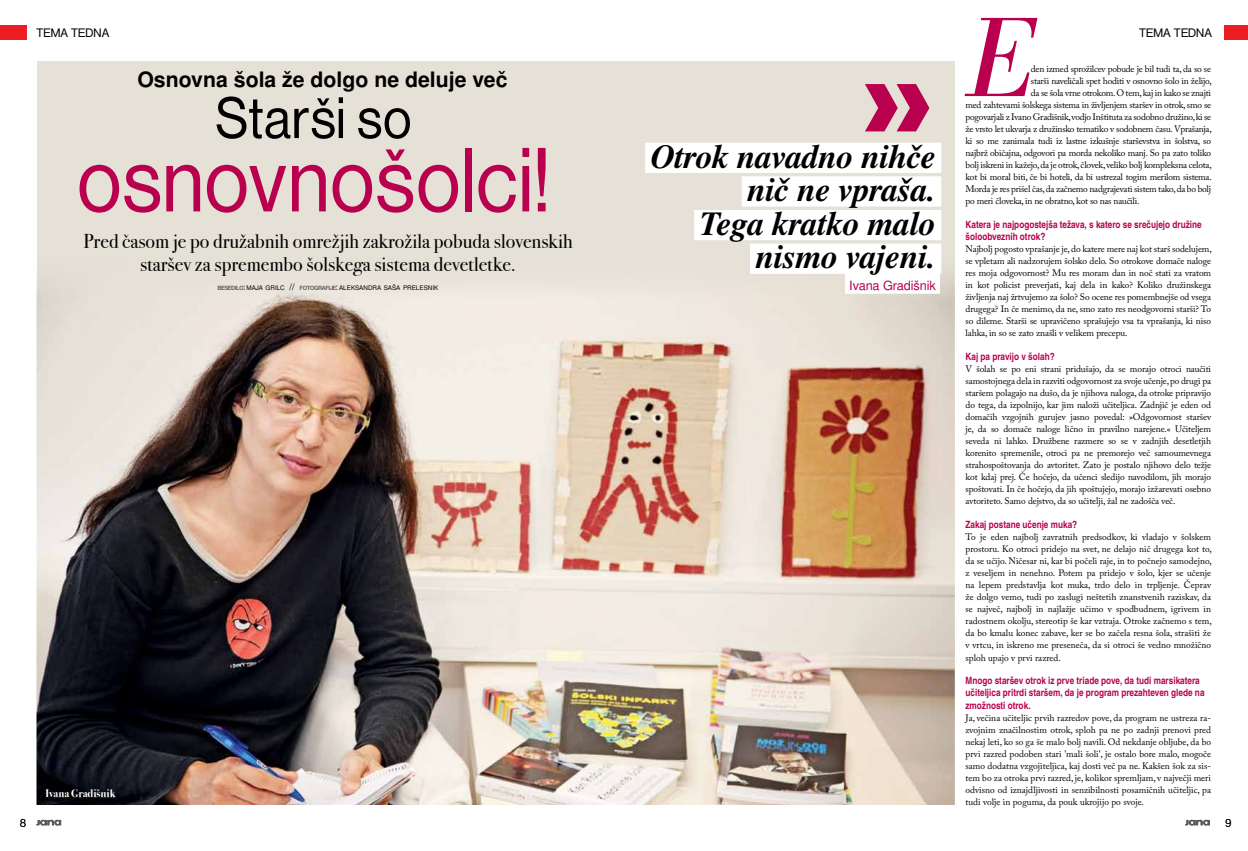
<style>
.page{position:relative;width:1248px;height:851px;background:#fff}
.page>*{position:absolute;margin:0;border:0;box-sizing:border-box;transform-origin:0 0}
.t1{font:italic 117.1px "Bodoni Ant TCE";color:#b9004e}
.t2{font:95.1px "Nimbus San PCE";letter-spacing:.04em;color:#b9004e;scale:.9 1}
.t3{font:61px "Nimbus San PCE";letter-spacing:.04em;color:#000;scale:.9 1}
.t4{font:italic 500 33.6px/33.6px "Nimbus Rom No 9 LCE";letter-spacing:-.01em;color:#000;text-align:right}
.t5{font:700 21.3px "Nimbus San LCE";color:#000}
.t6{font:20px/22.4px "Bodoni Svty Two ITCTT";color:#000;text-align:center}
.t7{font:12.8px "Nimbus San PCE";letter-spacing:.04em;color:#000}
.t8{font:12.8px "Nimbus San LCE";letter-spacing:-.01em;color:#b9004e}
.t9{font:12px "Nimbus San DCE Ligh";color:#000}
.t10{font:700 11px "Bodoni Svty Two ITCTT";color:#fff}
.t11{font:700 condensed 10px/12px "Nimbus San LCE";color:#b9004e}
.t12{font:9.4px/12px "Adobe Caslon Pro";letter-spacing:-.025em;color:#000;text-align:justify}
.t13{font:6.3px "Nimbus San LCE";color:#000}
.s1{font-family:"Nimbus San PCE";font-weight:700;color:#58595b}
.s2{font-family:"Nimbus San PCE";font-weight:700;font-size:9px;color:#58595b}
.s3{font-size:9px}
</style>
<div class="page">
<svg style="left:1185px;top:819px;width:24px;height:6px"></svg>
<svg style="left:36px;top:819px;width:25px;height:6px"></svg>
<div style="left:37px;top:61px;width:917px;height:743px;background:#e5e1d6"></div>
<img style="left:37px;top:251px;width:917px;height:553px">
<div style="left:1223px;top:25px;width:24px;height:14px;background:#ed1d24"></div>
<div style="left:0;top:25px;width:26px;height:14px;background:#ed1d24"></div>
<div style="left:645px;top:143px;width:296px;height:30px;background:#fff"></div>
<div style="left:741px;top:176px;width:200px;height:30px;background:#fff"></div>
<div style="left:694px;top:210px;width:247px;height:30px;background:#fff"></div>
<div style="left:750px;top:243px;width:191px;height:31px;background:#fff"></div>
<div style="left:845px;top:271px;width:94px;height:23px;background:#fff"></div>
<svg style="left:865px;top:84px;width:64px;height:47px"></svg>
<h1 class="t1" style="left:965px;top:-5px;width:70px">E</h1>
<h3 class="t7" style="left:36px;top:26px;width:74px">TEMA TEDNA</h3>
<h3 class="t7" style="left:1138px;top:26px;width:74px">TEMA TEDNA</h3>
<p class="t12" style="left:1030px;top:63px;width:182px">den izmed sprožilcev pobude je bil tudi ta, da so se</p>
<p class="t12" style="left:1030px;top:75px;width:182px">starši naveličali spet hoditi v osnovno šolo in želijo,</p>
<p class="t12" style="left:1030px;top:87px;width:182px">da se šola vrne otrokom. O tem, kaj in kako se znajti</p>
<p class="t12" style="left:965px;top:99px;width:247px">med zahtevami šolskega sistema in življenjem staršev in otrok, smo se</p>
<p class="t12" style="left:965px;top:111px;width:247px">pogovarjali z Ivano Gradišnik, vodjo Inštituta za sodobno družino, ki se</p>
<p class="t12" style="left:965px;top:123px;width:248px">že vrsto let ukvarja z družinsko tematiko v sodobnem času. Vprašanja,</p>
<p class="t12" style="left:965px;top:135px;width:247px">ki so me zanimala tudi iz lastne izkušnje starševstva in šolstva, so</p>
<p class="t12" style="left:965px;top:147px;width:247px">najbrž običajna, odgovori pa morda nekoliko manj. So pa zato toliko</p>
<p class="t12" style="left:965px;top:159px;width:248px">bolj iskreni in kažejo, da je otrok, človek, veliko bolj kompleksna celota,</p>
<p class="t12" style="left:965px;top:171px;width:248px">kot bi moral biti, če bi hoteli, da bi ustrezal togim merilom sistema.</p>
<p class="t12" style="left:965px;top:183px;width:247px">Morda je res prišel čas, da začnemo nadgrajevati sistem tako, da bo bolj</p>
<p class="t12" style="left:965px;top:195px;width:175px">po meri človeka, in ne obratno, kot so nas naučili.</p>
<p class="t11" style="left:965px;top:219px;width:237px">Katera je najpogostejša težava, s katero se srečujejo družine šoloobveznih otrok?</p>
<p class="t12" style="left:965px;top:243px;width:248px">Najbolj pogosto vprašanje je, do katere mere naj kot starš sodelujem, se vpletam ali nadzorujem šolsko delo. So otrokove domače naloge res moja odgovornost? Mu res moram dan in noč stati za vratom in kot policist preverjati, kaj dela in kako? Koliko družinskega življenja naj žrtvujemo za šolo? So ocene res pomembnejše od vsega drugega? In če menimo, da ne, smo zato res neodgovorni starši? To so dileme. Starši se upravičeno sprašujejo vsa ta vprašanja, ki niso lahka, in so se zato znašli v velikem precepu.</p>
<p class="t11" style="left:965px;top:351px;width:91px">Kaj pa pravijo v šolah?</p>
<p class="t12" style="left:965px;top:363px;width:247px">V šolah se po eni strani pridušajo, da se morajo otroci naučiti samostojnega dela in razviti odgovornost za svoje učenje, po drugi pa staršem polagajo na dušo, da je njihova naloga, da otroke pripravijo do tega, da izpolnijo, kar jim naloži učiteljica. Zadnjič je eden od domačih vzgojnih gurujev jasno povedal: »Odgovornost staršev je, da so domače naloge lično in pravilno narejene.« Učiteljem seveda ni lahko. Družbene razmere so se v zadnjih desetletjih korenito spremenile, otroci pa ne premorejo več samoumevnega strahospoštovanja do avtoritet. Zato je postalo njihovo delo težje kot kdaj prej. Če hočejo, da učenci sledijo navodilom, jih morajo spoštovati. In če hočejo, da jih spoštujejo, morajo izžarevati osebno avtoriteto. Samo dejstvo, da so učitelji, žal ne zadošča več.</p>
<p class="t11" style="left:965px;top:519px;width:113px">Zakaj postane učenje muka?</p>
<p class="t12" style="left:965px;top:531px;width:248px">To je eden najbolj zavratnih predsodkov, ki vladajo v šolskem prostoru. Ko otroci pridejo na svet, ne delajo nič drugega kot to, da se učijo. Ničesar ni, kar bi počeli raje, in to počnejo samodejno, z veseljem in nenehno. Potem pa pridejo v šolo, kjer se učenje na lepem predstavlja kot muka, trdo delo in trpljenje. Čeprav že dolgo vemo, tudi po zaslugi neštetih znanstvenih raziskav, da se največ, najbolj in najlažje učimo v spodbudnem, igrivem in radostnem okolju, stereotip še kar vztraja. Otroke začnemo s tem, da bo kmalu konec zabave, ker se bo začela resna šola, strašiti že v vrtcu, in iskreno me preseneča, da si otroci še vedno množično sploh upajo v prvi razred.</p>
<p class="t11" style="left:965px;top:675px;width:240px">Mnogo staršev otrok iz prve triade pove, da tudi marsikatera učiteljica pritrdi staršem, da je program prezahteven glede na zmožnosti otrok.</p>
<p class="t12" style="left:965px;top:711px;width:247px">Ja, večina učiteljic prvih razredov pove, da program ne ustreza ra&shy;zvojnim značilnostim otrok, sploh pa ne po zadnji prenovi pred nekaj leti, ko so ga še malo bolj navili. Od nekdanje obljube, da bo prvi razred podoben stari 'mali šoli', je ostalo bore malo, mogoče samo dodatna vzgojiteljica, kaj dosti več pa ne. Kakšen šok za sis&shy;tem bo za otroka prvi razred, je, kolikor spremljam, v največji meri odvisno od iznajdljivosti in senzibilnosti posamičnih učiteljic, pa tudi volje in poguma, da pouk ukrojijo po svoje.</p>
<h3 class="t5" style="left:137px;top:67px;width:371px">Osnovna šola že dolgo ne deluje več</h3>
<h3 class="t3" style="left:216px;top:84px;width:217px">Starši so</h3>
<h2 class="t2" style="left:78px;top:127px;width:524px">osnovnošolci!</h2>
<h3 class="t4" style="left:650px;top:140px;width:286px">Otrok navadno nihče nič ne vpraša.<br>Tega kratko malo nismo vajeni.</h3>
<h3 class="t8" style="left:849px;top:277px;width:88px">Ivana Gradišnik</h3>
<h3 class="t6" style="left:84px;top:228px;width:490px">Pred časom je po družabnih omrežjih zakrožila pobuda slovenskih staršev za spremembo šolskega sistema devetletke.</h3>
<p class="t13" style="left:218px;top:284px;width:222px"><span class="s1">BESEDILO</span><span class="s2">:</span> MAJA GRILC <span class="s3">//</span> <span class="s1">FOTOGRAFIJE</span><span class="s2">:</span> ALEKSANDRA SAŠA PRELESNIK</p>
<p class="t10" style="left:45px;top:783px;width:71px">Ivana Gradišnik</p>
<p class="t9" style="left:20px;top:816px;width:8px">8</p>
<p class="t9" style="left:1224px;top:816px;width:8px">9</p>
</div>
